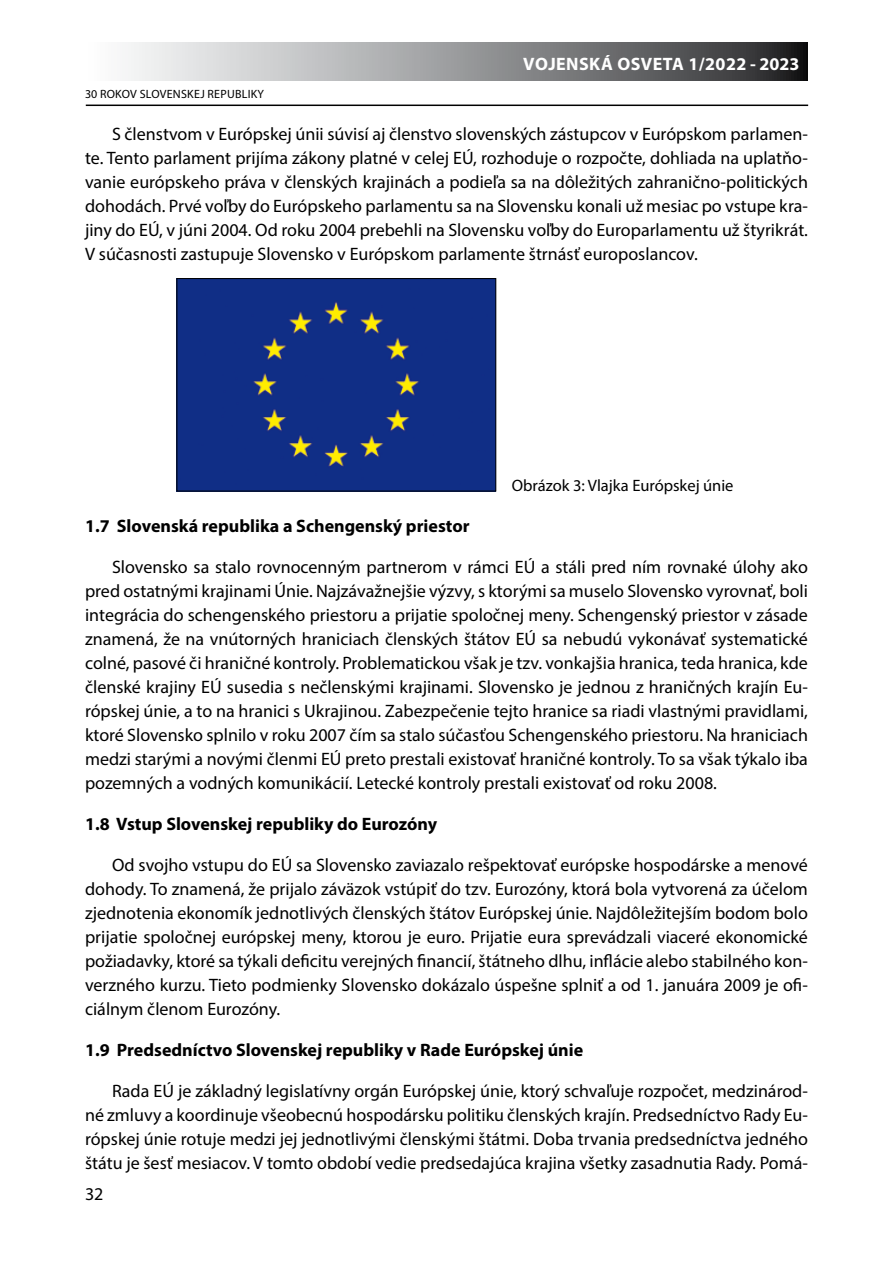
<style>
.page{position:relative;width:893px;height:1263px;background:#fff}
.page>*{position:absolute;margin:0;border:0;box-sizing:border-box;transform-origin:0 0}
.t1{font:18px/24px "Myriad Pro";color:#000;text-align:justify}
.t2{font:700 18px "Myriad Pro";color:#000}
.t3{font:700 18px "Myriad Pro";letter-spacing:.025em;color:#fff}
.t4{font:16.5px "Myriad Pro";color:#000}
.t5{font:12px "Myriad Pro";letter-spacing:.02em;color:#000}
</style>
<div class="page">
<hr style="left:86px;top:105px;width:722px;height:1px;background:#000">
<svg style="left:128px;top:43px;width:680px;height:38px;background:#929395"></svg>
<div style="left:179px;top:280px;width:315px;height:209px;background:#102e86"></div>
<div style="left:177px;top:278px;width:319px;height:213px;border:1px solid #000"></div>
<p class="t5" style="left:85px;top:87px;width:24px">30 rokov</p>
<p class="t5" style="left:140px;top:87px;width:126px">SLOVENSKEJ REPUBLIKY</p>
<p class="t3" style="left:523px;top:53px;width:278px">VOJENSKÁ OSVETA 1/2022 - 2023</p>
<p class="t1" style="left:85px;top:122px;width:724px;text-indent:27px">S členstvom v Európskej únii súvisí aj členstvo slovenských zástupcov v Európskom parlamen&shy;te. Tento parlament prijíma zákony platné v celej EÚ, rozhoduje o rozpočte, dohliada na uplatňo&shy;vanie európskeho práva v členských krajinách a podieľa sa na dôležitých zahranično-politických dohodách. Prvé voľby do Európskeho parlamentu sa na Slovensku konali už mesiac po vstupe kra&shy;jiny do EÚ, v júni 2004. Od roku 2004 prebehli na Slovensku voľby do Europarlamentu už štyrikrát.<br>V súčasnosti zastupuje Slovensko v Európskom parlamente štrnásť europoslancov.</p>
<p class="t4" style="left:512px;top:475px;width:223px">Obrázok 3: Vlajka Európskej únie</p>
<p class="t2" style="left:85px;top:514px;width:386px">1.7 Slovenská republika a Schengenský priestor</p>
<p class="t1" style="left:85px;top:554px;width:724px;text-indent:27px">Slovensko sa stalo rovnocenným partnerom v rámci EÚ a stáli pred ním rovnaké úlohy ako pred ostatnými krajinami Únie. Najzávažnejšie výzvy, s ktorými sa muselo Slovensko vyrovnať, boli integrácia do schengenského priestoru a prijatie spoločnej meny. Schengenský priestor v zásade znamená, že na vnútorných hraniciach členských štátov EÚ sa nebudú vykonávať systematické colné, pasové či hraničné kontroly. Problematickou však je tzv. vonkajšia hranica, teda hranica, kde členské krajiny EÚ susedia s nečlenskými krajinami. Slovensko je jednou z hraničných krajín Eu&shy;rópskej únie, a to na hranici s Ukrajinou. Zabezpečenie tejto hranice sa riadi vlastnými pravidlami, ktoré Slovensko splnilo v roku 2007 čím sa stalo súčasťou Schengenského priestoru. Na hraniciach medzi starými a novými členmi EÚ preto prestali existovať hraničné kontroly. To sa však týkalo iba pozemných a vodných komunikácií. Letecké kontroly prestali existovať od roku 2008.</p>
<p class="t2" style="left:85px;top:812px;width:354px">1.8 Vstup Slovenskej republiky do Eurozóny</p>
<p class="t1" style="left:85px;top:852px;width:724px;text-indent:27px">Od svojho vstupu do EÚ sa Slovensko zaviazalo rešpektovať európske hospodárske a menové dohody. To znamená, že prijalo záväzok vstúpiť do tzv. Eurozóny, ktorá bola vytvorená za účelom zjednotenia ekonomík jednotlivých členských štátov Európskej únie. Najdôležitejším bodom bolo prijatie spoločnej európskej meny, ktorou je euro. Prijatie eura sprevádzali viaceré ekonomické požiadavky, ktoré sa týkali deficitu verejných financií, štátneho dlhu, inflácie alebo stabilného kon&shy;verzného kurzu. Tieto podmienky Slovensko dokázalo úspešne splniť a od 1. januára 2009 je ofi&shy;ciálnym členom Eurozóny.</p>
<p class="t2" style="left:85px;top:1038px;width:500px">1.9 Predsedníctvo Slovenskej republiky v Rade Európskej únie</p>
<p class="t1" style="left:85px;top:1078px;width:724px;text-indent:27px">Rada EÚ je základný legislatívny orgán Európskej únie, ktorý schvaľuje rozpočet, medzinárod&shy;né zmluvy a koordinuje všeobecnú hospodársku politiku členských krajín. Predsedníctvo Rady Eu&shy;rópskej únie rotuje medzi jej jednotlivými členskými štátmi. Doba trvania predsedníctva jedného štátu je šesť mesiacov. V tomto období vedie predsedajúca krajina všetky zasadnutia Rady. Pomá-</p>
<p class="t1" style="left:85px;top:1181px;width:20px">32</p>
</div>
